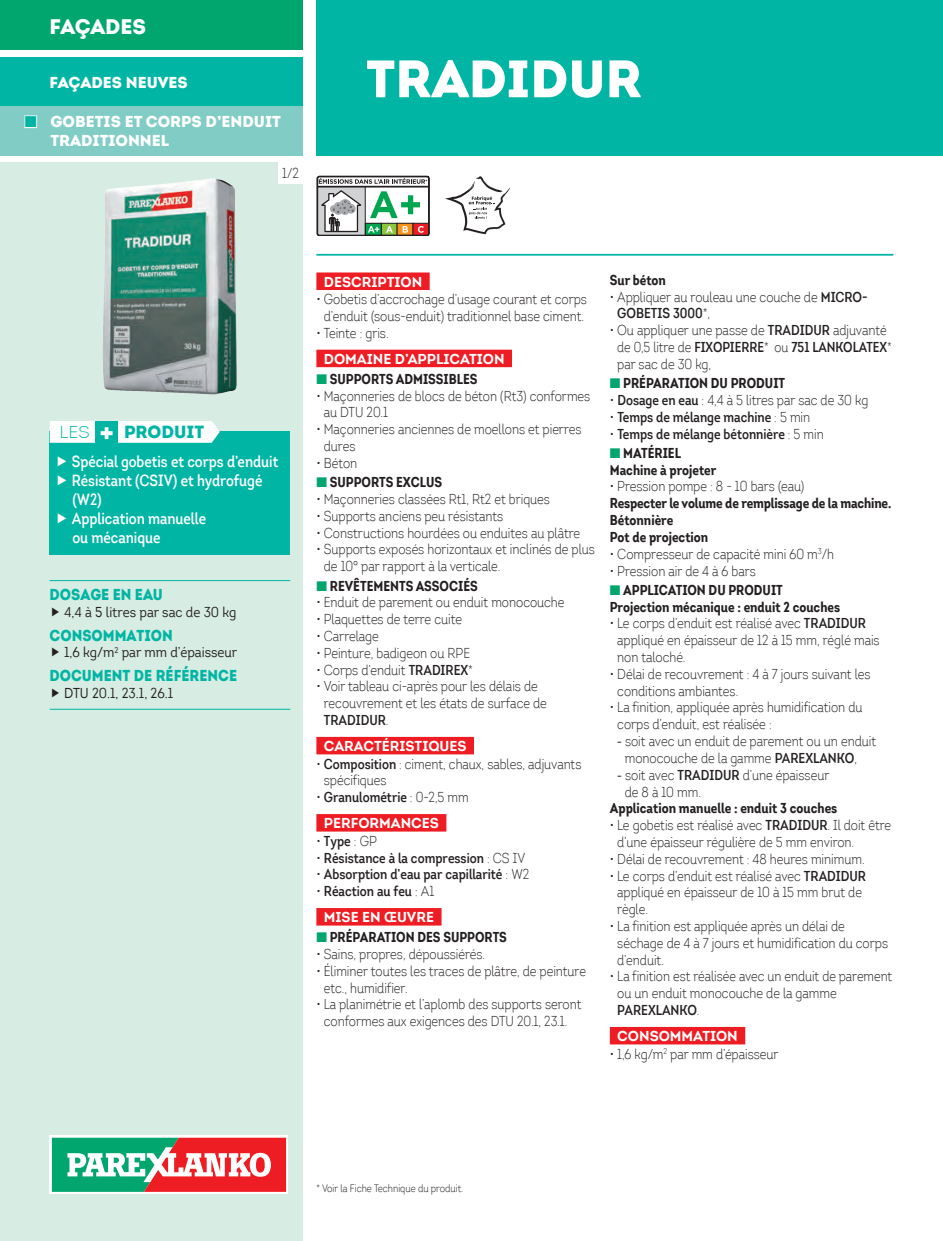
<style>
.page{position:relative;width:943px;height:1241px;background:#fff}
.page>*{position:absolute;margin:0;border:0;box-sizing:border-box;transform-origin:0 0}
.t1{font:900 52.5px "Intro";color:#fff}
.t2{font:900 21px "Intro";letter-spacing:-.005em;color:#fff}
.t3{font:900 17.5px "Intro";color:#00b5a4}
.t4{font:600 15.75px/18.9px "Intro Cond";color:#fff}
.t5{font:900 15.75px/18.9px "Intro";color:#fff}
.t6{font:900 15.75px "Intro";color:#00b5a4;scale:.9 1}
.t7{font:300 14px/16.8px "Intro Cond";color:#231f20}
.t8{font:700 14px/16.8px "Intro Cond";color:#231f20}
.t9{font:600 14px "Intro Cond";color:#231f20}
.t10{font:700 14px "Intro";color:#fff}
.t11{font:14px "Intro";color:#231f20;scale:.9 1}
.t12{font:300 10.5px "Intro Cond";color:#231f20}
.s1{color:#00b5a4}
.s2{font-weight:300}
.s3{font-weight:700;font-size:31.5px;color:#fff}
.s4{color:#00a66e}
.s5{font-weight:600}
.s6{font-family:"Frutiger"}
</style>
<div class="page">
<div style="left:0;top:163px;width:303px;height:1077px;background:#d7ece2"></div>
<div style="left:0;top:0;width:303px;height:50px;background:#00a66e"></div>
<div style="left:316px;top:0;width:627px;height:156px;background:#00b5a4"></div>
<div style="left:0;top:57px;width:303px;height:50px;background:#00b5a4"></div>
<svg style="left:50px;top:1135px;width:238px;height:58px"></svg>
<svg style="left:52px;top:1137px;width:234px;height:54px;background:#a08777"></svg>
<hr style="left:316px;top:254px;width:577px;height:1px;background:#00b5a4">
<svg style="left:317px;top:176px;width:112px;height:60px"></svg>
<svg style="left:445px;top:176px;width:65px;height:58px"></svg>
<div style="left:278px;top:162px;width:25px;height:22px;background:#fff"></div>
<div style="left:0;top:106px;width:303px;height:50px;background:#81cdc5"></div>
<div style="left:24px;top:115px;width:13px;height:13px;border:2px solid #fff"></div>
<hr style="left:50px;top:580px;width:240px;height:1px;background:#00b5a4">
<hr style="left:50px;top:708px;width:240px;height:1px;background:#00b5a4">
<div style="left:50px;top:431px;width:240px;height:124px;background:#00b5a4"></div>
<div style="left:50px;top:421px;width:170px;height:21px;background:#fff"></div>
<div style="left:100px;top:423px;width:19px;height:16px;background:#fff"></div>
<div style="left:95px;top:421px;width:23px;height:23px;background:#00b5a4"></div>
<div style="left:316px;top:272px;width:113px;height:18px;background:#ee1d23"></div>
<div style="left:316px;top:349px;width:196px;height:18px;background:#ee1d23"></div>
<div style="left:316px;top:736px;width:158px;height:18px;background:#ee1d23"></div>
<div style="left:316px;top:814px;width:130px;height:17px;background:#ee1d23"></div>
<div style="left:316px;top:907px;width:125px;height:18px;background:#ee1d23"></div>
<div style="left:610px;top:1026px;width:135px;height:18px;background:#ee1d23"></div>
<img style="left:103px;top:178px;width:134px;height:216px">
<h2 class="t2" style="left:50px;top:13px;width:98px">FAÇADES</h2>
<p class="t5" style="left:50px;top:73px;width:140px">FAÇADES NEUVES</p>
<p class="t5" style="left:50px;top:112px;width:232px;text-indent:-26px"><span class="s1">■</span> GOBETIS ET CORPS D’ENDUIT<br>TRADITIONNEL</p>
<p class="t7" style="left:282px;top:165px;width:18px">1/2</p>
<h1 class="t1" style="left:366px;top:44px;width:277px">TRADIDUR</h1>
<p class="t3" style="left:60px;top:420px;width:146px"><span class="s2">les</span> <span class="s3">+</span> PRODUIT</p>
<p class="t4" style="left:72px;top:452px;width:208px">Spécial gobetis et corps d’enduit<br>Résistant (CSIV) et hydrofugé (W2)<br>Application manuelle<br>ou mécanique</p>
<p class="t6" style="left:50px;top:584px;width:127px">DOSAGE EN EAU</p>
<p class="t11" style="left:64px;top:603px;width:193px">4,4 à 5 litres par sac de 30 kg</p>
<p class="t6" style="left:50px;top:624px;width:13px">CONSOMMATION</p>
<p class="t11" style="left:64px;top:644px;width:194px">1,6 kg/m<sup>2</sup> par mm d’épaisseur</p>
<p class="t6" style="left:50px;top:665px;width:210px">DOCUMENT DE RÉFÉRENCE</p>
<p class="t11" style="left:64px;top:684px;width:10px">DTU</p>
<p class="t11" style="left:92px;top:684px;width:92px">20.1, 23.1, 26.1</p>
<p class="t10" style="left:324px;top:272px;width:10px">DESCRIPTION</p>
<p class="t7" style="left:316px;top:291px;width:272px;text-align:center">• Gobetis d’accrochage d’usage courant et corps d’enduit (sous-enduit) traditionnel base ciment.</p>
<p class="t7" style="left:316px;top:324px;width:74px">• Teinte : gris.</p>
<p class="t10" style="left:324px;top:350px;width:11px">DOMAINE</p>
<p class="t10" style="left:395px;top:350px;width:19px">D’APPLICATION</p>
<p class="t8" style="left:316px;top:370px;width:23px"><span class="s4">■</span>SUPPO</p>
<p class="t8" style="left:371px;top:370px;width:108px">RTS Admissibles</p>
<p class="t7" style="left:324px;top:387px;width:268px;text-indent:-7px">• Maçonneries de blocs de béton (Rt3) conformes au DTU 20.1</p>
<p class="t7" style="left:324px;top:421px;width:259px;text-indent:-7px">• Maçonneries anciennes de moellons et pierres dures</p>
<p class="t7" style="left:316px;top:454px;width:42px">• Béton</p>
<p class="t8" style="left:316px;top:473px;width:127px"><span class="s4">■</span> supports exclus</p>
<p class="t7" style="left:316px;top:490px;width:235px">• Maçonneries classées Rt1, Rt2 et briques</p>
<p class="t7" style="left:316px;top:507px;width:188px">• Supports anciens peu résistants</p>
<p class="t7" style="left:316px;top:524px;width:265px">• Constructions hourdées ou enduites au plâtre</p>
<p class="t7" style="left:324px;top:541px;width:272px;text-indent:-7px">• Supports exposés horizontaux et inclinés de plus de 10° par rapport à la verticale.</p>
<p class="t8" style="left:316px;top:577px;width:163px"><span class="s4">■</span> Revêtements associ és</p>
<p class="t7" style="left:316px;top:594px;width:249px">• Enduit de parement ou enduit monocouche</p>
<p class="t7" style="left:316px;top:610px;width:147px">• Plaquettes de terre cuite</p>
<p class="t7" style="left:316px;top:627px;width:64px">• Carrelage</p>
<p class="t7" style="left:316px;top:644px;width:155px">• Peinture, badigeon ou RPE</p>
<p class="t7" style="left:316px;top:661px;width:158px">• Corps d’enduit <span class="s5">TRADIREX</span>*</p>
<p class="t7" style="left:324px;top:678px;width:224px;text-indent:-7px">• Voir tableau ci-après pour les délais de recouvrement et les états de surface de<br><span class="s5">TRADIDUR</span>.</p>
<p class="t10" style="left:324px;top:737px;width:144px">CARACTÉRISTIQUES</p>
<p class="t7" style="left:324px;top:755px;width:259px;text-indent:-7px">• <span class="s5">Composition</span> : ciment, chaux, sables, adjuvants spécifiques</p>
<p class="t9" style="left:316px;top:788px;width:154px"><span class="s2">•</span> Granulométrie <span class="s2">: 0-2,5 mm</span></p>
<p class="t10" style="left:324px;top:814px;width:117px">PERFORMANCES</p>
<p class="t7" style="left:316px;top:832px;width:62px">• <span class="s5">Type</span> : GP</p>
<p class="t9" style="left:316px;top:848px;width:210px"><span class="s2">•</span> Résistance à la compression <span class="s2">: CS IV</span></p>
<p class="t9" style="left:316px;top:865px;width:214px"><span class="s2">•</span> Absorption d’eau par capillarité <span class="s2">: W2</span></p>
<p class="t9" style="left:316px;top:882px;width:119px"><span class="s2">•</span> Réaction au feu <span class="s2">: A1</span></p>
<p class="t10" style="left:324px;top:908px;width:112px">MISE EN ŒUVRE</p>
<p class="t8" style="left:316px;top:928px;width:192px"><span class="s4">■</span> prÉparation des supports</p>
<p class="t7" style="left:316px;top:945px;width:170px">• Sains, propres, dépoussiérés.</p>
<p class="t7" style="left:324px;top:962px;width:264px;text-indent:-7px">• Éliminer toutes les traces de plâtre, de peinture etc., humidifier.</p>
<p class="t7" style="left:316px;top:995px;width:266px;text-align:center">• La planimétrie et l’aplomb des supports seront conformes aux exigences des DTU 20.1, 23.1.</p>
<p class="t8" style="left:610px;top:271px;width:58px">Sur béton</p>
<p class="t7" style="left:617px;top:288px;width:252px;text-indent:-7px">• Appliquer au rouleau une couche de <span class="s5">MICRO-<br>GOBETIS 3000</span>*,</p>
<p class="t7" style="left:617px;top:322px;width:276px;text-indent:-7px">• Ou appliquer une passe de <span class="s5">TRADIDUR</span> adjuvanté de 0,5 litre de <span class="s5">FIXOPIERRE</span>* ou <span class="s5">751 LANKOLATEX</span>* par sac de 30 kg,</p>
<p class="t8" style="left:610px;top:374px;width:177px"><span class="s4">■</span>prÉparation du produit</p>
<p class="t7" style="left:610px;top:391px;width:260px">• <span class="s5">Dosage en eau</span> : 4,4 à 5 litres par sac de 30 kg</p>
<p class="t9" style="left:610px;top:408px;width:202px"><span class="s2">•</span> Temps de mélange machine <span class="s2">: 5 min</span></p>
<p class="t9" style="left:610px;top:425px;width:215px"><span class="s2">•</span> Temps de mélange bétonnière <span class="s2">: 5 min</span></p>
<p class="t8" style="left:610px;top:444px;width:108px"><span class="s4">■</span>Matériel<br>Machine à projeter</p>
<p class="t7" style="left:610px;top:478px;width:196px">• Pression pompe : 8 - 10 bars (eau)</p>
<p class="t8" style="left:610px;top:495px;width:283px">Respecter le volume de remplissage de la machine.<br>Bétonnière<br>Pot de projection</p>
<p class="t7" style="left:610px;top:545px;width:226px">• Compresseur de capacité mini 60 m<sup>3</sup>/h</p>
<p class="t7" style="left:610px;top:562px;width:147px">• Pression air de 4 à 6 bars</p>
<p class="t8" style="left:610px;top:581px;width:42px"><span class="s4">■</span> Applica</p>
<p class="t8" style="left:610px;top:581px;width:232px;text-indent:66px">tion du produit<br>Projection mécanique : enduit 2 couches</p>
<p class="t7" style="left:617px;top:615px;width:264px;text-indent:-7px">• Le corps d’enduit est réalisé avec <span class="s5">TRADIDUR </span>appliqué en épaisseur de 12 à 15 mm, réglé mais non taloché.</p>
<p class="t7" style="left:617px;top:665px;width:255px;text-indent:-7px">• Délai de recouvrement : 4 à 7 jours suivant les conditions ambiantes.</p>
<p class="t7" style="left:617px;top:699px;width:247px;text-indent:-7px">• La finition, appliquée après humidification du corps d’enduit, est réalisée :</p>
<p class="t7" style="left:624px;top:732px;width:253px;text-indent:-7px"><span class="s6">-</span> soit avec un enduit de parement ou un enduit monocouche de la gamme <span class="s5">PAREXLANKO</span>,</p>
<p class="t7" style="left:624px;top:766px;width:206px;text-indent:-7px"><span class="s6">-</span> soit avec <span class="s5">TRADIDUR</span> d’une épaisseur de 8 à10 mm.</p>
<p class="t8" style="left:610px;top:799px;width:229px">Application manuelle : enduit 3 couches</p>
<p class="t7" style="left:617px;top:816px;width:275px;text-indent:-7px">• Le gobetis est réalisé avec <span class="s5">TRADIDUR</span>. Il doit être d’une épaisseur régulière de 5 mm environ.</p>
<p class="t7" style="left:610px;top:850px;width:256px">• Délai de recouvrement : 48 heures minimum.</p>
<p class="t7" style="left:617px;top:867px;width:250px;text-indent:-7px">• Le corps d’enduit est réalisé avec <span class="s5">TRADIDUR </span>appliqué en épaisseur de 10 à 15 mm brut de règle.</p>
<p class="t7" style="left:617px;top:917px;width:272px;text-indent:-7px">• La finition est appliquée après un délai de séchage de 4 à 7 jours et humidification du corps d’enduit.</p>
<p class="t7" style="left:617px;top:967px;width:276px;text-indent:-7px">• La finition est réalisée avec un enduit de parement ou un enduit monocouche de la gamme<br><span class="s5">PAREXLANKO</span>.</p>
<p class="t10" style="left:617px;top:1026px;width:122px">CONSOMMATION</p>
<p class="t7" style="left:610px;top:1045px;width:170px">• 1,6 kg/m<sup>2</sup> par mm d’épaisseur</p>
<p class="t12" style="left:316px;top:1181px;width:148px">* Voir la Fiche Technique du produit.</p>
</div>
